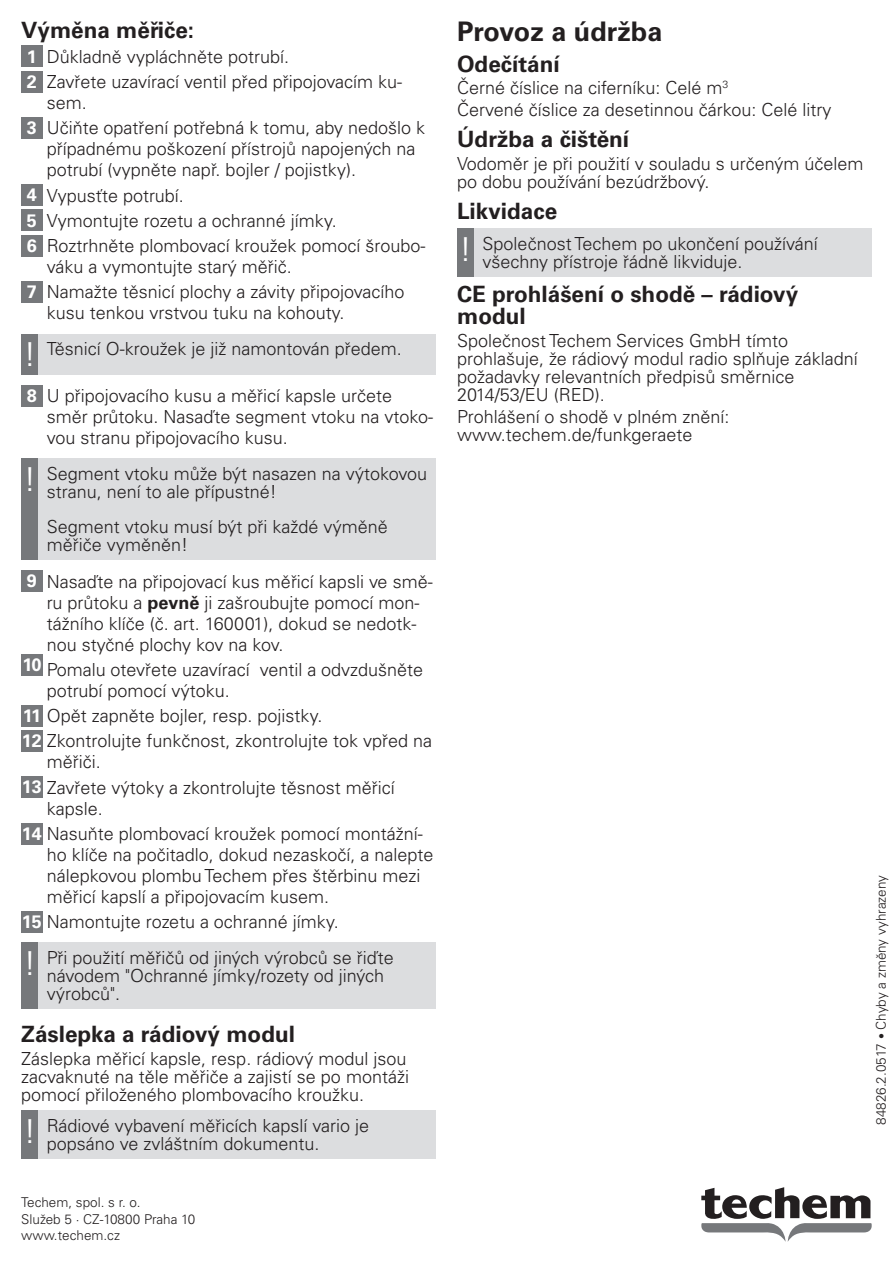
<style>
.page{position:relative;width:893px;height:1263px;background:#fff}
.page>*{position:absolute;margin:0;border:0;box-sizing:border-box;transform-origin:0 0}
.t1{font:300 33px "Univers LTCYR 45";color:#fff}
.Titel_2{font:700 27px "Univers LTCYR 65";color:#231f20}
.Titel_3{font:700 22.5px/22.5px "Univers LTCYR 65";color:#231f20}
.Liste_Nummer{font:300 18px/21px "Univers LTCYR 45";color:#231f20}
.Fließtext{font:300 18px/18px "Univers LTCYR 45";color:#231f20}
.Hinweis{font:300 18px/18px "Univers LTCYR 45";color:#231f20}
.t2{font:700 18px "Univers LTCYR 65";color:#fff}
.Seitenzeile{font:300 13.5px/16.2px "Univers LTCYR 45";color:#231f20}
.s1{font-family:"Univers LTCYR 65";font-weight:700}
.s2{font-family:"Univers LTCYR 65";font-weight:700;color:#fff}
.s3{font-size:12px}
</style>
<div class="page">
<svg style="left:701px;top:1187px;width:171px;height:55px"></svg>
<div style="left:21px;top:46px;width:22px;height:21px;background:#76787b"></div>
<div style="left:21px;top:71px;width:22px;height:21px;background:#76787b"></div>
<div style="left:21px;top:117px;width:22px;height:22px;background:#76787b"></div>
<div style="left:21px;top:185px;width:22px;height:21px;background:#76787b"></div>
<div style="left:21px;top:210px;width:22px;height:21px;background:#76787b"></div>
<div style="left:21px;top:235px;width:22px;height:21px;background:#76787b"></div>
<div style="left:21px;top:281px;width:22px;height:22px;background:#76787b"></div>
<div style="left:21px;top:334px;width:17px;height:41px;background:#76787b"></div>
<div style="left:38px;top:334px;width:398px;height:41px;background:#dcdddf"></div>
<div style="left:21px;top:385px;width:22px;height:22px;background:#76787b"></div>
<div style="left:21px;top:459px;width:17px;height:101px;background:#76787b"></div>
<div style="left:38px;top:459px;width:398px;height:101px;background:#dcdddf"></div>
<div style="left:21px;top:571px;width:22px;height:21px;background:#76787b"></div>
<div style="left:21px;top:655px;width:22px;height:21px;background:#76787b"></div>
<div style="left:21px;top:705px;width:22px;height:21px;background:#76787b"></div>
<div style="left:21px;top:730px;width:22px;height:22px;background:#76787b"></div>
<div style="left:21px;top:777px;width:22px;height:21px;background:#76787b"></div>
<div style="left:21px;top:823px;width:22px;height:21px;background:#76787b"></div>
<div style="left:21px;top:911px;width:22px;height:21px;background:#76787b"></div>
<div style="left:21px;top:943px;width:17px;height:66px;background:#76787b"></div>
<div style="left:38px;top:943px;width:398px;height:66px;background:#dcdddf"></div>
<div style="left:21px;top:1111px;width:17px;height:48px;background:#76787b"></div>
<div style="left:38px;top:1111px;width:398px;height:48px;background:#dcdddf"></div>
<div style="left:457px;top:229px;width:17px;height:48px;background:#76787b"></div>
<div style="left:474px;top:229px;width:398px;height:48px;background:#dcdddf"></div>
<p class="Titel_3" style="left:21px;top:17px;width:174px">Výměna měřiče:</p>
<p class="t2" style="left:27px;top:43px;width:12px">1</p>
<p class="Liste_Nummer" style="left:47px;top:45px;width:244px">Důkladně vypláchněte potrubí.</p>
<p class="t2" style="left:27px;top:69px;width:12px">2</p>
<p class="Liste_Nummer" style="left:47px;top:71px;width:357px">Zavřete uzavírací ventil před připojovacím ku&shy;sem.</p>
<p class="t2" style="left:27px;top:115px;width:12px">3</p>
<p class="Liste_Nummer" style="left:47px;top:117px;width:380px">Učiňte opatření potřebná k tomu, aby nedošlo k případnému poškození přístrojů napojených na potrubí (vypněte např. bojler / pojistky).</p>
<p class="t2" style="left:27px;top:182px;width:12px">4</p>
<p class="Liste_Nummer" style="left:47px;top:184px;width:139px">Vypusťte potrubí.</p>
<p class="t2" style="left:27px;top:207px;width:12px">5</p>
<p class="Liste_Nummer" style="left:47px;top:209px;width:292px">Vymontujte rozetu a ochranné jímky.</p>
<p class="t2" style="left:27px;top:233px;width:12px">6</p>
<p class="Liste_Nummer" style="left:47px;top:235px;width:380px">Roztrhněte plombovací kroužek pomocí šroubo&shy;váku a vymontujte starý měřič.</p>
<p class="t2" style="left:27px;top:279px;width:12px">7</p>
<p class="Liste_Nummer" style="left:47px;top:281px;width:359px">Namažte těsnicí plochy a závity připojovacího kusu tenkou vrstvou tuku na kohouty.</p>
<p class="t1" style="left:23px;top:333px;width:14px">!</p>
<p class="Hinweis" style="left:47px;top:339px;width:356px">Těsnicí O-kroužek je již namontován předem.</p>
<p class="t2" style="left:27px;top:383px;width:12px">8</p>
<p class="Liste_Nummer" style="left:47px;top:385px;width:388px">U připojovacího kusu a měřicí kapsle určete směr průtoku. Nasaďte segment vtoku na vtoko&shy;vou stranu připojovacího kusu.</p>
<p class="t1" style="left:23px;top:458px;width:14px">!</p>
<p class="Hinweis" style="left:47px;top:465px;width:382px">Segment vtoku může být nasazen na výtokovou stranu, není to ale přípustné!</p>
<p class="Hinweis" style="left:47px;top:518px;width:343px">Segment vtoku musí být při každé výměně měřiče vyměněn!</p>
<p class="t2" style="left:27px;top:568px;width:12px">9</p>
<p class="Liste_Nummer" style="left:47px;top:570px;width:387px">Nasaďte na připojovací kus měřicí kapsli ve smě&shy;ru průtoku a <span class="s1">pevně</span> ji zašroubujte pomocí mon&shy;tážního klíče (č. art. 160001), dokud se nedotk&shy;nou styčné plochy kov na kov.</p>
<p class="t2" style="left:22px;top:652px;width:20px">10</p>
<p class="Liste_Nummer" style="left:47px;top:659px;width:378px">Pomalu otevřete uzavírací ventil a odvzdušněte potrubí pomocí výtoku.</p>
<p class="Liste_Nummer" style="left:23px;top:705px;width:301px"><span class="s2">11</span> Opět zapněte bojler, resp. pojistky.</p>
<p class="Liste_Nummer" style="left:22px;top:730px;width:412px"><span class="s2">12</span> Zkontrolujte funkčnost, zkontrolujte tok vpřed na</p>
<p class="Liste_Nummer" style="left:47px;top:751px;width:55px">měřiči.</p>
<p class="Liste_Nummer" style="left:22px;top:776px;width:374px"><span class="s2">13</span> Zavřete výtoky a zkontrolujte těsnost měřicí</p>
<p class="Liste_Nummer" style="left:47px;top:797px;width:58px">kapsle.</p>
<p class="Liste_Nummer" style="left:22px;top:823px;width:402px"><span class="s2">14</span> Nasuňte plombovací kroužek pomocí montážní-</p>
<p class="Liste_Nummer" style="left:47px;top:844px;width:388px">ho klíče na počitadlo, dokud nezaskočí, a nalepte nálepkovou plombu Techem přes štěrbinu mezi měřicí kapslí a připojovacím kusem.</p>
<p class="Liste_Nummer" style="left:22px;top:911px;width:319px"><span class="s2">15</span> Namontujte rozetu a ochranné jímky.</p>
<p class="t1" style="left:23px;top:942px;width:14px">!</p>
<p class="Hinweis" style="left:47px;top:948px;width:348px">Při použití měřičů od jiných výrobců se řiďte návodem "Ochranné jímky/rozety od jiných výrobců".</p>
<p class="Titel_3" style="left:21px;top:1022px;width:275px">Záslepka a rádiový modul</p>
<p class="Fließtext" style="left:21px;top:1049px;width:389px">Záslepka měřicí kapsle, resp. rádiový modul jsou zacvaknuté na těle měřiče a zajistí se po montáži pomocí přiloženého plombovacího kroužku.</p>
<p class="t1" style="left:23px;top:1110px;width:14px">!</p>
<p class="Hinweis" style="left:47px;top:1116px;width:324px">Rádiové vybavení měřicích kapslí vario je popsáno ve zvláštním dokumentu.</p>
<p class="Seitenzeile" style="left:21px;top:1194px;width:176px">Techem, spol. s r. o.<br>Služeb 5 · CZ-10800 Praha 10 www.techem.cz</p>
<p class="Titel_2" style="left:457px;top:12px;width:207px">Provoz a údržba</p>
<p class="Titel_3" style="left:457px;top:51px;width:104px">Odečítání</p>
<p class="Fließtext" style="left:457px;top:78px;width:273px">Černé číslice na ciferníku: Celé m<sup>3</sup></p>
<p class="Fließtext" style="left:457px;top:100px;width:376px">Červené číslice za desetinnou čárkou: Celé litry</p>
<p class="Titel_3" style="left:457px;top:127px;width:174px">Údržba a čištění</p>
<p class="Fließtext" style="left:457px;top:154px;width:408px">Vodoměr je při použití v souladu s určeným účelem po dobu používání bezúdržbový.</p>
<p class="Titel_3" style="left:457px;top:198px;width:102px">Likvidace</p>
<p class="t1" style="left:459px;top:228px;width:14px">!</p>
<p class="Hinweis" style="left:483px;top:235px;width:337px">Společnost Techem po ukončení používání všechny přístroje řádně likviduje.</p>
<p class="Titel_3" style="left:457px;top:282px;width:343px">CE prohlášení o shodě – rádiový modul</p>
<p class="Fließtext" style="left:457px;top:331px;width:402px">Společnost Techem Services GmbH tímto prohlašuje, že rádiový modul radio splňuje základní požadavky relevantních předpisů směrnice 2014/53/EU (RED).</p>
<p class="Fließtext" style="left:457px;top:407px;width:274px">Prohlášení o shodě v plném znění: www.techem.de/funkgeraete</p>
<p class="Seitenzeile" style="left:872px;top:1125px;width:251px;rotate:-90deg">84826.2.0517 <span class="s3">•</span> Chyby a změny vyhrazeny</p>
</div>
